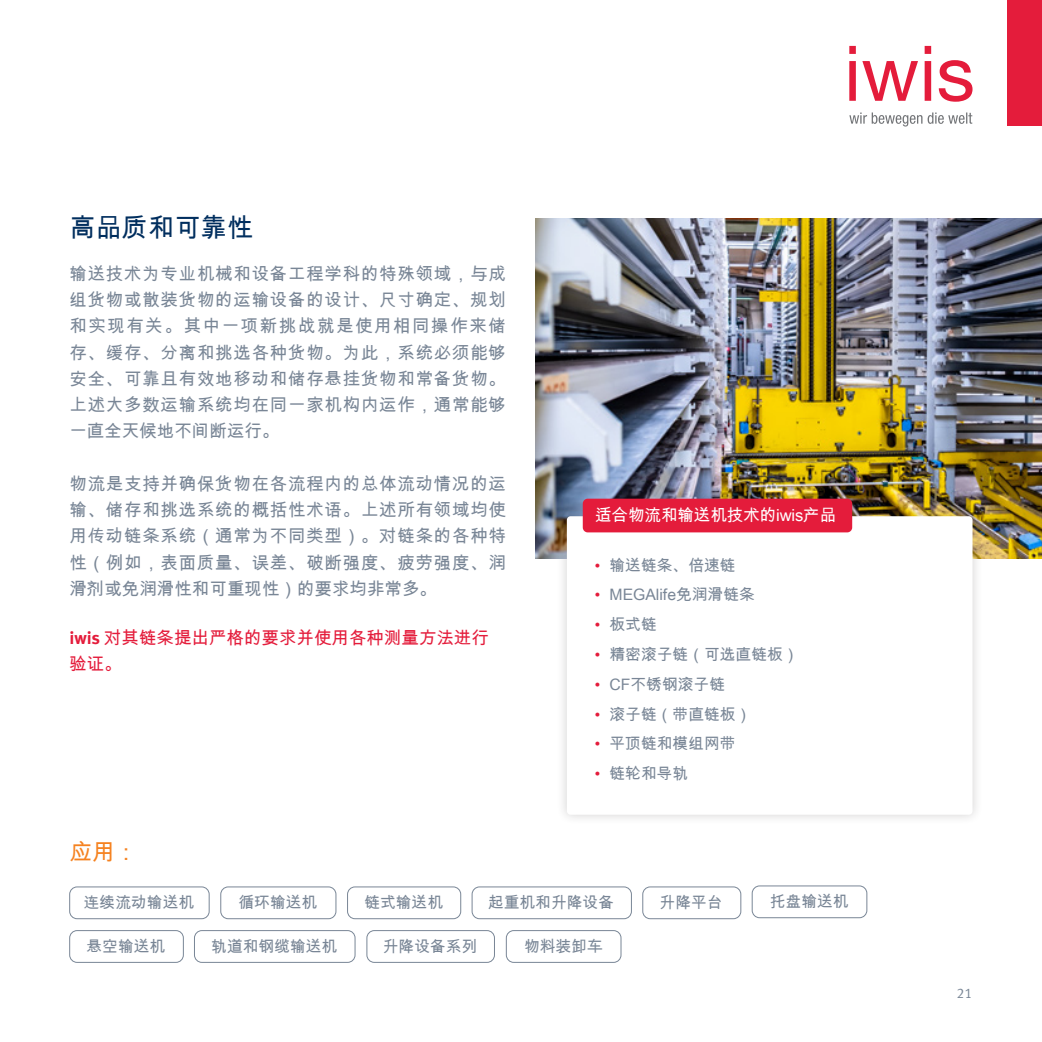
<style>
.page{position:relative;width:1042px;height:1042px;background:#fff}
.page>*{position:absolute;margin:0;border:0;box-sizing:border-box;transform-origin:0 0}
.Überschrift_DE{font:26.25px "Arial Unicode MS";color:#002e5e}
.t1{font:22.75px "Arial Unicode MS";color:#f58220}
.t2{font:17.5px/26.2px "Arial Unicode MS";letter-spacing:.04em;color:#798696;text-align:justify}
.t3{font:17.5px/26.2px "Arial Unicode MS";color:#e41c3b}
.Aufzählung_DE{font:16.62px "Arial Unicode MS";letter-spacing:-.01em;color:#fff}
.Auflzählung{font:15.75px "Arial Unicode MS";color:#798696}
.t4{font:14px "Meta OT";color:#798696}
.s1{font-family:"Meta OT";font-weight:700}
.s2{color:#e41c3b}
</style>
<div class="page">
<div style="left:1007px;top:0;width:35px;height:126px;background:#e41c3b"></div>
<svg style="left:849px;top:112px;width:123px;height:14px"></svg>
<svg style="left:849px;top:46px;width:123px;height:56px"></svg>
<img style="left:536px;top:218px;width:506px;height:341px">
<div style="left:556px;top:506px;width:427px;height:319px;background:#231f20;opacity:.2"></div>
<div style="left:567px;top:516px;width:405px;height:299px;background:#fff;border-radius:4px"></div>
<div style="left:583px;top:499px;width:269px;height:33px;background:#e41c3b;border-radius:5px"></div>
<div style="left:69px;top:886px;width:140px;height:33px;border:1px solid #798696;border-radius:7px"></div>
<div style="left:194px;top:930px;width:161px;height:32px;border:1px solid #798696;border-radius:7px"></div>
<div style="left:367px;top:930px;width:128px;height:32px;border:1px solid #798696;border-radius:7px"></div>
<div style="left:752px;top:886px;width:115px;height:32px;border:1px solid #798696;border-radius:7px"></div>
<div style="left:506px;top:930px;width:115px;height:32px;border:1px solid #798696;border-radius:7px"></div>
<div style="left:220px;top:886px;width:116px;height:33px;border:1px solid #798696;border-radius:7px"></div>
<div style="left:347px;top:886px;width:114px;height:33px;border:1px solid #798696;border-radius:7px"></div>
<div style="left:472px;top:886px;width:159px;height:33px;border:1px solid #798696;border-radius:7px"></div>
<div style="left:642px;top:886px;width:99px;height:33px;border:1px solid #798696;border-radius:7px"></div>
<div style="left:69px;top:930px;width:115px;height:32px;border:1px solid #798696;border-radius:7px"></div>
<p class="Überschrift_DE" style="left:69px;top:209px;width:185px">高品质和可靠性</p>
<p class="t2" style="left:69px;top:260px;width:438px">输送技术为专业机械和设备工程学科的特殊领域，与成组货物或散装货物的运输设备的设计、尺寸确定、规划和实现有关。其中一项新挑战就是使用相同操作来储存、缓存、分离和挑选各种货物。为此，系统必须能够安全、可靠且有效地移动和储存悬挂货物和常备货物。上述大多数运输系统均在同一家机构内运作，通常能够一直全天候地不间断运行。</p>
<p class="t2" style="left:69px;top:470px;width:438px">物流是支持并确保货物在各流程内的总体流动情况的运输、储存和挑选系统的概括性术语。上述所有领域均使用传动链条系统（通常为不同类型）。对链条的各种特性（例如，表面质量、误差、破断强度、疲劳强度、润滑剂或免润滑性和可重现性）的要求均非常多。</p>
<p class="t3" style="left:69px;top:624px;width:421px"><span class="s1">iwis</span> 对其链条提出严格的要求并使用各种测量方法进行验证。</p>
<p class="t1" style="left:69px;top:835px;width:70px">应用：</p>
<p class="Aufzählung_DE" style="left:595px;top:503px;width:243px">适合物流和输送机技术的iwis产品</p>
<p class="Auflzählung" style="left:595px;top:554px;width:142px"><span class="s2">•</span> 输送链条、倍速链</p>
<p class="Auflzählung" style="left:595px;top:583px;width:162px"><span class="s2">•</span> MEGAlife免润滑链条</p>
<p class="Auflzählung" style="left:595px;top:613px;width:64px"><span class="s2">•</span> 板式链</p>
<p class="Auflzählung" style="left:595px;top:643px;width:205px"><span class="s2">•</span> 精密滚子链（可选直链板）</p>
<p class="Auflzählung" style="left:595px;top:673px;width:132px"><span class="s2">•</span> CF不锈钢滚子链</p>
<p class="Auflzählung" style="left:595px;top:702px;width:158px"><span class="s2">•</span> 滚子链（带直链板）</p>
<p class="Auflzählung" style="left:595px;top:732px;width:142px"><span class="s2">•</span> 平顶链和模组网带</p>
<p class="Auflzählung" style="left:595px;top:762px;width:95px"><span class="s2">•</span> 链轮和导轨</p>
<p class="Auflzählung" style="left:84px;top:891px;width:112px">连续流动输送机</p>
<p class="Auflzählung" style="left:87px;top:935px;width:80px">悬空输送机</p>
<p class="Auflzählung" style="left:238px;top:891px;width:80px">循环输送机</p>
<p class="Auflzählung" style="left:364px;top:891px;width:80px">链式输送机</p>
<p class="Auflzählung" style="left:488px;top:891px;width:127px">起重机和升降设备</p>
<p class="Auflzählung" style="left:659px;top:891px;width:64px">升降平台</p>
<p class="Auflzählung" style="left:211px;top:935px;width:128px">轨道和钢缆输送机</p>
<p class="Auflzählung" style="left:383px;top:935px;width:96px">升降设备系列</p>
<p class="Auflzählung" style="left:524px;top:935px;width:80px">物料装卸车</p>
<p class="Auflzählung" style="left:770px;top:890px;width:80px">托盘输送机</p>
<p class="t4" style="left:956px;top:984px;width:17px">21</p>
</div>
